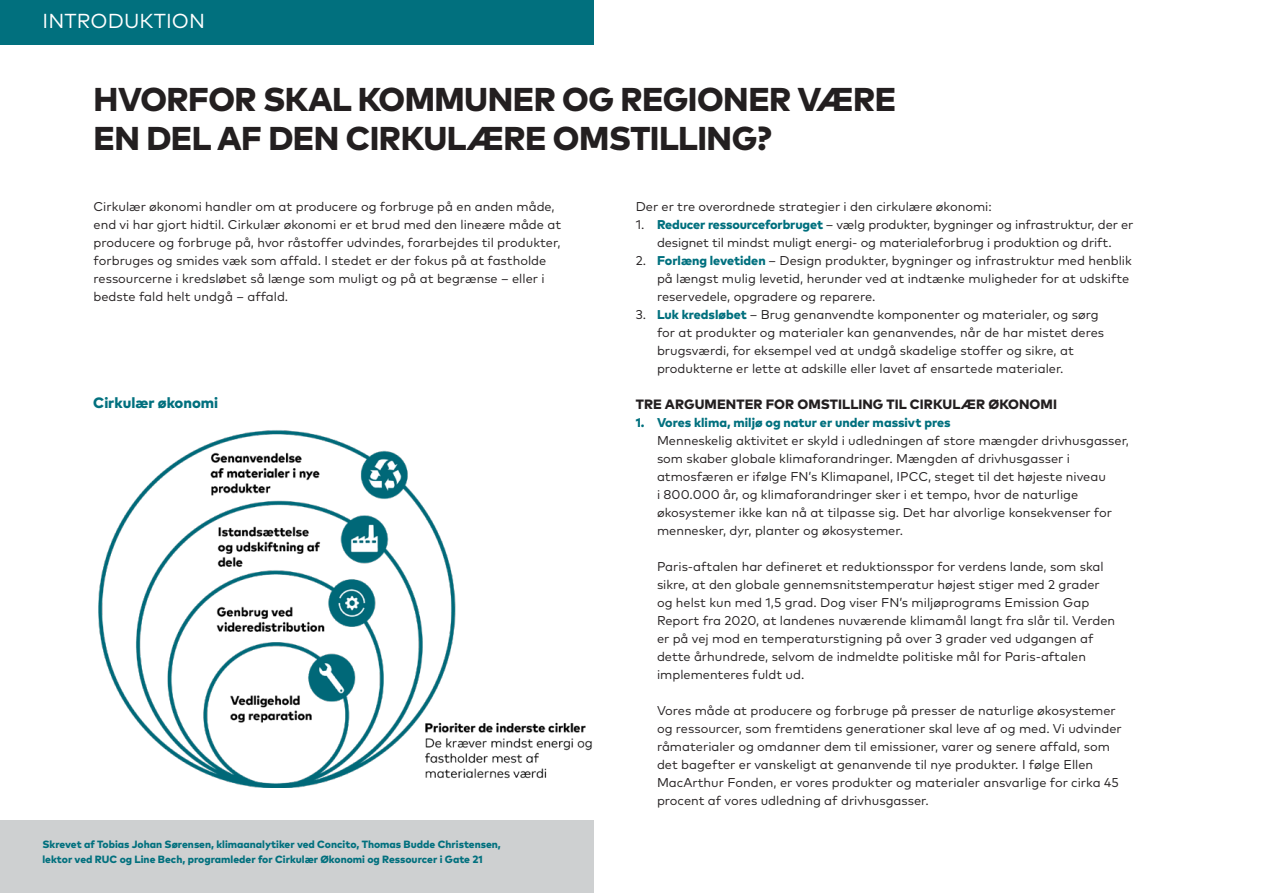
<style>
.page{position:relative;width:1263px;height:893px;background:#fff}
.page>*{position:absolute;margin:0;border:0;box-sizing:border-box;transform-origin:0 0}
.Overskrift_lille_kop{font:800 33px/39px "Mark Pro";letter-spacing:-.015em;color:#231f20}
.Indledning{font:20.25px "Mark Pro";letter-spacing:.005em;color:#fff}
.Figur_text_rubrik{font:800 15px "Mark Pro";color:#01707e}
.mellem{font:800 13.5px "Mark Pro";letter-spacing:.005em;color:#231f20}
.Brød_INDryk_5{font:12.75px/18px "Mark Pro";color:#231f20}
.Brød{font:12.75px/18px "Mark Pro";color:#231f20}
.t1{font:800 12.75px "Mark Pro";color:#01707e}
.byline{font:800 10.5px/15px "Mark Pro";color:#01707e}
.s1{font-weight:800;color:#01707e}
</style>
<div class="page">
<div style="left:0;top:0;width:593px;height:45px;background:#01707e"></div>
<div style="left:0;top:821px;width:593px;height:72px;background:#ced0d1"></div>
<img style="left:98px;top:430px;width:494px;height:357px">
<p class="Indledning" style="left:43px;top:5px;width:164px">INTRODUKTION</p>
<p class="Overskrift_lille_kop" style="left:94px;top:77px;width:804px">HVORFOR SKAL KOMMUNER OG REGIONER VÆRE<br>EN DEL AF DEN CIRKULÆRE OMSTILLING?</p>
<p class="Brød" style="left:94px;top:197px;width:469px">Cirkulær økonomi handler om at producere og forbruge på en anden måde, end vi har gjort hidtil. Cirkulær økonomi er et brud med den lineære måde at producere og forbruge på, hvor råstoffer udvindes, forarbejdes til produkter, forbruges og smides væk som affald. I stedet er der fokus på at fastholde ressourcerne i kredsløbet så længe som muligt og på at begrænse – eller i bedste fald helt undgå – affald.</p>
<p class="Brød" style="left:636px;top:197px;width:358px">Der er tre overordnede strategier i den cirkulære økonomi:</p>
<p class="Brød_INDryk_5" style="left:636px;top:215px;width:499px;text-align:center">1. <span class="s1">Reducer ressourceforbruget</span> – vælg produkter, bygninger og infrastruktur, der er designet til mindst muligt energi- og materialeforbrug i produktion og drift.</p>
<p class="Brød_INDryk_5" style="left:657px;top:251px;width:476px;text-indent:-21px">2. <span class="s1">Forlæng levetiden</span> – Design produkter, bygninger og infrastruktur med henblik på længst mulig levetid, herunder ved at indtænke muligheder for at udskifte reservedele, opgradere og reparere.</p>
<p class="Brød_INDryk_5" style="left:657px;top:305px;width:449px;text-indent:-21px">3. <span class="s1">Luk kredsløbet</span> – Brug genanvendte komponenter og materialer, og sørg for at produkter og materialer kan genanvendes, når de har mistet deres brugsværdi, for eksempel ved at undgå skadelige stoffer og sikre, at produkterne er lette at adskille eller lavet af ensartede materialer.</p>
<p class="mellem" style="left:636px;top:394px;width:423px">TRE ARGUMENTER FOR OMSTILLING TIL CIRKULÆR ØKONOMI</p>
<p class="t1" style="left:636px;top:413px;width:316px">1. Vores klima, miljø og natur er under massivt pres</p>
<p class="Brød" style="left:657px;top:431px;width:474px">Menneskelig aktivitet er skyld i udledningen af store mængder drivhusgasser, som skaber globale klimaforandringer. Mængden af drivhusgasser i atmosfæren er ifølge FN’s Klimapanel, IPCC, steget til det højeste niveau<br>i 800.000 år, og klimaforandringer sker i et tempo, hvor de naturlige økosystemer ikke kan nå at tilpasse sig. Det har alvorlige konsekvenser for mennesker, dyr, planter og økosystemer.</p>
<p class="Brød_INDryk_5" style="left:657px;top:557px;width:460px">Paris-aftalen har defineret et reduktionsspor for verdens lande, som skal sikre, at den globale gennemsnitstemperatur højest stiger med 2 grader og helst kun med 1,5 grad. Dog viser FN’s miljøprograms Emission Gap Report fra 2020, at landenes nuværende klimamål langt fra slår til. Verden er på vej mod en temperaturstigning på over 3 grader ved udgangen af dette århundrede, selvom de indmeldte politiske mål for Paris-aftalen implementeres fuldt ud.</p>
<p class="Brød_INDryk_5" style="left:657px;top:701px;width:466px">Vores måde at producere og forbruge på presser de naturlige økosystemer og ressourcer, som fremtidens generationer skal leve af og med. Vi udvinder råmaterialer og omdanner dem til emissioner, varer og senere affald, som det bagefter er vanskeligt at genanvende til nye produkter. I følge Ellen MacArthur Fonden, er vores produkter og materialer ansvarlige for cirka 45 procent af vores udledning af drivhusgasser.</p>
<p class="Figur_text_rubrik" style="left:93px;top:392px;width:127px">Cirkulær økonomi</p>
<p class="byline" style="left:43px;top:836px;width:460px">Skrevet af Tobias Johan Sørensen, klimaanalytiker ved Concito, Thomas Budde Christensen, lektor ved RUC og Line Bech, programleder for Cirkulær Økonomi og Ressourcer i Gate 21</p>
</div>
